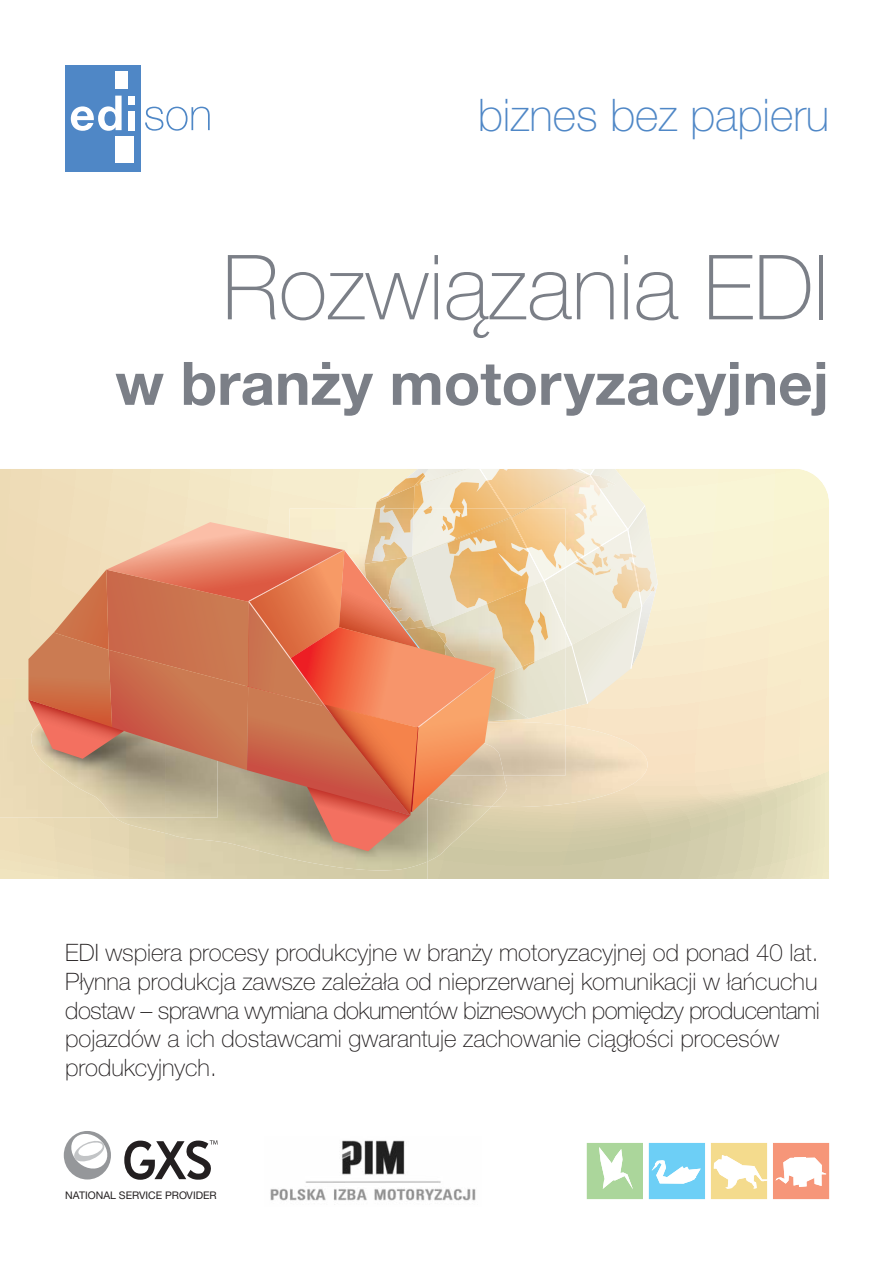
<style>
.page{position:relative;width:893px;height:1263px;background:#fff}
.page>*{position:absolute;margin:0;border:0;box-sizing:border-box;transform-origin:0 0}
.t1{font:100 90px "Helvetica Neue CE";color:#7b7f87}
.t2{font:700 60px "Helvetica Neue CE";color:#7b7f87}
.t3{font:100 45px "Helvetica Neue CE";color:#4f87c6}
.t4{font:100 24px/28.8px "Helvetica Neue CE";color:#231f20}
.t5{font:10.5px "Helvetica Neue CE";color:#231f20}
</style>
<div class="page">
<svg style="left:649px;top:1143px;width:56px;height:56px"></svg>
<svg style="left:587px;top:1143px;width:56px;height:56px"></svg>
<svg style="left:711px;top:1143px;width:118px;height:56px"></svg>
<svg style="left:0;top:469px;width:829px;height:410px;background:#eee4c3"></svg>
<img style="left:427px;top:851px;width:65px;height:10px">
<img style="left:165px;top:870px;width:262px;height:9px">
<img style="left:165px;top:851px;width:262px;height:19px">
<div style="left:0;top:678px;width:28px;height:139px;background:#ebdbb5"></div>
<svg style="left:28px;top:469px;width:630px;height:382px;background:#e0b18f"></svg>
<div style="left:65px;top:65px;width:76px;height:107px;background:#4f87c6"></div>
<div style="left:128px;top:96px;width:6px;height:9px;background:#fff"></div>
<svg style="left:71px;top:96px;width:51px;height:35px"></svg>
<div style="left:128px;top:111px;width:6px;height:19px;background:#fff"></div>
<div style="left:116px;top:136px;width:18px;height:27px;background:#fff"></div>
<div style="left:115px;top:71px;width:13px;height:18px;background:#fff"></div>
<svg style="left:145px;top:107px;width:65px;height:24px"></svg>
<svg style="left:64px;top:1131px;width:47px;height:48px"></svg>
<svg style="left:124px;top:1140px;width:94px;height:40px"></svg>
<img style="left:270px;top:1140px;width:206px;height:61px">
<h3 class="t3" style="left:478px;top:98px;width:353px">biznes bez papieru</h3>
<h1 class="t1" style="left:222px;top:255px;width:608px">Rozwiązania EDI</h1>
<h2 class="t2" style="left:115px;top:362px;width:716px">w branży motoryzacyjnej</h2>
<p class="t4" style="left:65px;top:940px;width:756px">EDI wspiera procesy produkcyjne w branży motoryzacyjnej od ponad 40 lat.<br>Płynna produkcja zawsze zależała od nieprzerwanej komunikacji w łańcuchu dostaw – sprawna wymiana dokumentów biznesowych pomiędzy producentami pojazdów a ich dostawcami gwarantuje zachowanie ciągłości procesów produkcyjnych.</p>
<p class="t5" style="left:65px;top:1192px;width:153px">NATIONAL SERVICE PROVIDER</p>
</div>
